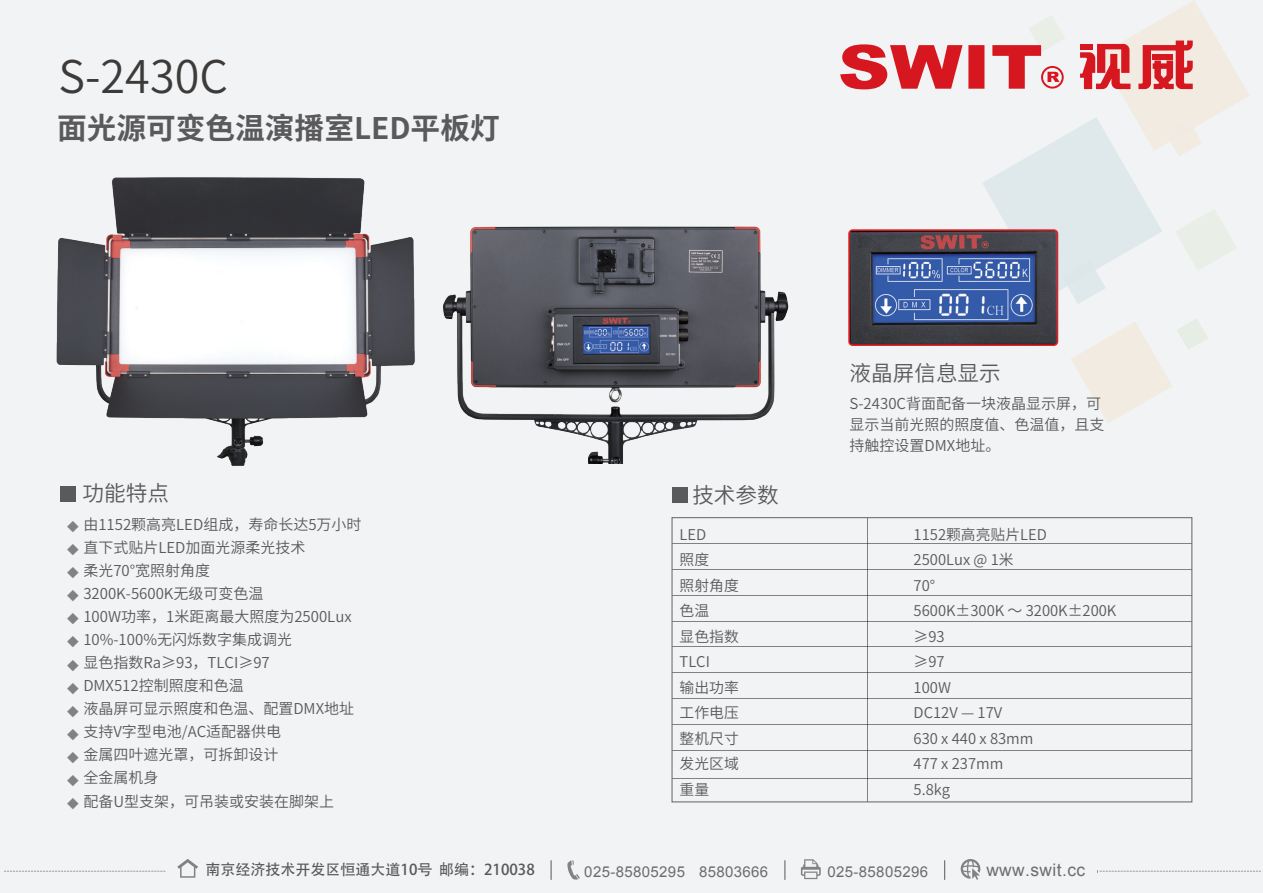
<style>
.page{position:relative;width:1263px;height:893px;background:#f2f3f4}
.page>*{position:absolute;margin:0;border:0;box-sizing:border-box;transform-origin:0 0}
.t1{font:45px "Source Han Sans CN";color:#3d3b3a}
.t2{font:700 29.7px "Source Han Sans CN";color:#5a5a5c}
.t3{font:21.6px "Source Han Sans CN";color:#5a5a5c}
.t4{font:17.4px "Arial";letter-spacing:.025em;color:#6c6d70}
.t5{font:15px/23.1px "Source Han Sans CN";color:#595a5c}
.t6{font:15px "Arial";letter-spacing:.025em;color:#6c6d70}
.t7{font:15px "FZZDXJW GB1 0 G Bpc EUC H";color:#57585a}
.t8{font:14.85px/25.5px "Source Han Sans CN";color:#595a5c}
.t9{font:11.55px/23.1px "Source Han Sans CN";color:#808285;text-align:justify}
</style>
<div class="page">
<svg style="left:1071px;top:319px;width:137px;height:104px"></svg>
<img style="left:56px;top:177px;width:359px;height:289px">
<div style="left:672px;top:488px;width:15px;height:15px;background:#5a5a5c"></div>
<div style="left:60px;top:487px;width:16px;height:15px;background:#5a5a5c"></div>
<hr style="left:672px;top:543px;width:520px;height:1px;background:#86888a">
<hr style="left:867px;top:518px;width:1px;height:284px;background:#86888a">
<hr style="left:672px;top:569px;width:520px;height:1px;background:#86888a">
<hr style="left:672px;top:595px;width:520px;height:1px;background:#86888a">
<hr style="left:672px;top:621px;width:520px;height:1px;background:#86888a">
<hr style="left:672px;top:647px;width:520px;height:1px;background:#86888a">
<hr style="left:672px;top:672px;width:520px;height:1px;background:#86888a">
<hr style="left:672px;top:698px;width:520px;height:1px;background:#86888a">
<hr style="left:672px;top:724px;width:520px;height:1px;background:#86888a">
<hr style="left:672px;top:750px;width:520px;height:1px;background:#86888a">
<hr style="left:672px;top:778px;width:520px;height:1px;background:#86888a">
<div style="left:671px;top:517px;width:521px;height:285px;border:1px solid #737276"></div>
<img style="left:443px;top:226px;width:346px;height:238px">
<img style="left:851px;top:304px;width:204px;height:39px">
<div style="left:848px;top:229px;width:210px;height:117px;border:2px solid #ee1d23;border-radius:4px"></div>
<svg style="left:840px;top:0;width:409px;height:304px"></svg>
<svg style="left:177px;top:859px;width:21px;height:19px"></svg>
<svg style="left:4px;top:871px;width:162px;height:1px"></svg>
<svg style="left:551px;top:861px;width:1px;height:18px"></svg>
<svg style="left:567px;top:860px;width:13px;height:20px"></svg>
<svg style="left:784px;top:861px;width:1px;height:18px"></svg>
<svg style="left:801px;top:859px;width:20px;height:20px"></svg>
<svg style="left:944px;top:861px;width:1px;height:18px"></svg>
<svg style="left:961px;top:859px;width:19px;height:21px"></svg>
<svg style="left:1097px;top:870px;width:164px;height:2px"></svg>
<h1 class="t1" style="left:59px;top:52px;width:171px">S-2430C</h1>
<h2 class="t2" style="left:57px;top:111px;width:444px">面光源可变色温演播室LED平板灯</h2>
<h3 class="t3" style="left:83px;top:481px;width:88px">功能特点</h3>
<p class="t5" style="left:83px;top:513px;width:280px">由1152颗高亮LED组成，寿命长达5万小时直下式贴片LED加面光源柔光技术<br>柔光70°宽照射角度<br>3200K-5600K无级可变色温<br>100W功率，1米距离最大照度为2500Lux<br>10%-100%无闪烁数字集成调光<br>显色指数Ra≥93，TLCI≥97<br>DMX512控制照度和色温<br>液晶屏可显示照度和色温、配置DMX地址支持V字型电池/AC适配器供电<br>金属四叶遮光罩，可拆卸设计<br>全金属机身<br>配备U型支架，可吊装或安装在脚架上</p>
<p class="t9" style="left:67px;top:516px;width:13px">◆ ◆ ◆ ◆ ◆ ◆ ◆ ◆ ◆ ◆ ◆ ◆ ◆</p>
<h3 class="t3" style="left:692px;top:483px;width:88px">技术参数</h3>
<h3 class="t3" style="left:849px;top:360px;width:153px">液晶屏信息显示</h3>
<p class="t5" style="left:849px;top:393px;width:256px;line-height:21px">S-2430C背面配备一块液晶显示屏，可显示当前光照的照度值、色温值，且支持触控设置DMX地址。</p>
<p class="t8" style="left:679px;top:522px;width:61px">LED<br>照度<br>照射角度色温<br>显色指数<br>TLCI<br>输出功率工作电压整机尺寸发光区域重量</p>
<p class="t8" style="left:913px;top:522px;width:204px">1152颗高亮贴片LED<br>2500Lux @ 1米<br>70°<br>5600K±300K ～ 3200K±200K ≥93<br>≥97<br>100W<br>DC12V — 17V<br>630 x 440 x 83mm<br>477 x 237mm<br>5.8kg</p>
<p class="t7" style="left:206px;top:861px;width:331px">南京经济技术开发区恒通大道10号 邮编：210038</p>
<p class="t6" style="left:584px;top:861px;width:185px">025-85805295 85803666</p>
<p class="t6" style="left:827px;top:862px;width:102px">025-85805296</p>
<p class="t4" style="left:986px;top:859px;width:100px">www.swit.cc</p>
</div>
